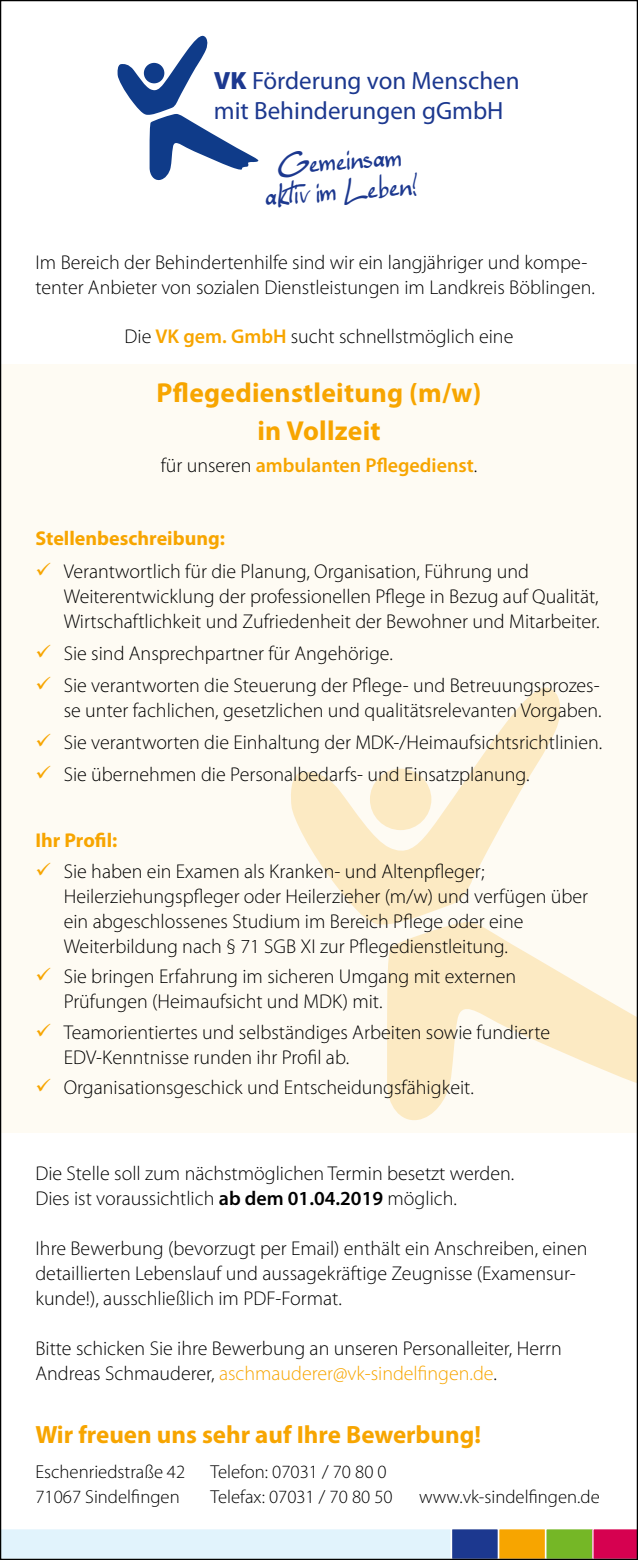
<style>
.page{position:relative;width:638px;height:1560px;background:#fff}
.page>*{position:absolute;margin:0;border:0;box-sizing:border-box;transform-origin:0 0}
.t1{font:700 27.5px/37.5px "Myriad Pro";letter-spacing:.01em;color:#f7a500;text-align:center}
.t2{font:25px/30px "Myriad Pro";color:#1c388f}
.t3{font:700 25px "Myriad Pro";color:#f7a500}
.t4{font:25px/30px "Ellianarelle's Path";color:#1c388f;text-align:center}
.t5{font:300 20px/25px "Myriad Pro";color:#000}
.t6{font:600 20px "Myriad Pro";color:#f7a500}
.t7{font:700 20px "Myriad Pro";color:#f7a500}
.t8{font:300 18.75px/25px "Myriad Pro";color:#000}
.s1{font-weight:900}
.s2{font-weight:600;color:#f7a500}
.s3{font-weight:300;color:#000}
.s4{color:#f7a500}
.s5{font-weight:600}
</style>
<div class="page">
<div style="left:0;top:364px;width:638px;height:768px;background:#fefbf3"></div>
<svg style="left:291px;top:687px;width:270px;height:238px"></svg>
<svg style="left:387px;top:921px;width:249px;height:199px;fill:#fceac3"></svg>
<div style="left:2px;top:1529px;width:449px;height:28px;background:#e1f3fc"></div>
<div style="left:451px;top:1528px;width:47px;height:30px;background:#1c388f"></div>
<div style="left:451px;top:1527px;width:48px;height:32px;border:1px solid #fff"></div>
<div style="left:499px;top:1528px;width:46px;height:30px;background:#f7a500"></div>
<div style="left:498px;top:1527px;width:48px;height:32px;border:1px solid #fff"></div>
<div style="left:546px;top:1528px;width:46px;height:30px;background:#75b726"></div>
<div style="left:545px;top:1527px;width:48px;height:32px;border:1px solid #fff"></div>
<svg style="left:592px;top:1527px;width:44px;height:30px"></svg>
<svg style="left:117px;top:35px;width:142px;height:146px"></svg>
<p class="t2" style="left:214px;top:65px;width:307px"><span class="s1">VK</span> Förderung von Menschen mit Behinderungen gGmbH</p>
<p class="t4" style="left:262px;top:151px;width:156px;rotate:-4deg">Gemeinsam aktiv im Leben!</p>
<p class="t5" style="left:35px;top:250px;width:561px">Im Bereich der Behindertenhilfe sind wir ein langjähriger und kompe&shy;tenter Anbieter von sozialen Dienstleistungen im Landkreis Böblingen.</p>
<p class="t5" style="left:125px;top:324px;width:390px">Die <span class="s2">VK gem. GmbH</span> sucht schnellstmöglich eine</p>
<h1 class="t1" style="left:157px;top:373px;width:326px">Pflegedienstleitung (m/w) in Vollzeit</h1>
<p class="t6" style="left:161px;top:452px;width:318px"><span class="s3">für unseren</span> ambulanten Pflegedienst<span class="s3">.</span></p>
<p class="t7" style="left:35px;top:525px;width:191px">Stellenbeschreibung:</p>
<p class="t5" style="left:64px;top:558px;width:537px;text-indent:-28px"><span class="s4">✓</span> Verantwortlich für die Planung, Organisation, Führung und<br>Weiterentwicklung der professionellen Pflege in Bezug auf Qualität,<br>Wirtschaftlichkeit und Zufriedenheit der Bewohner und Mitarbeiter.</p>
<p class="t5" style="left:35px;top:640px;width:359px"><span class="s4">✓</span> Sie sind Ansprechpartner für Angehörige.</p>
<p class="t5" style="left:35px;top:672px;width:568px;text-align:right"><span class="s4">✓</span> Sie verantworten die Steuerung der Pflege- und Betreuungsprozes&shy;se unter fachlichen, gesetzlichen und qualitätsrelevanten Vorgaben.</p>
<p class="t5" style="left:35px;top:729px;width:568px"><span class="s4">✓</span> Sie verantworten die Einhaltung der MDK-/Heimaufsichtsrichtlinien.</p>
<p class="t5" style="left:35px;top:761px;width:496px"><span class="s4">✓</span> Sie übernehmen die Personalbedarfs- und Einsatzplanung.</p>
<p class="t7" style="left:35px;top:827px;width:84px">Ihr Profil:</p>
<p class="t5" style="left:64px;top:858px;width:526px;text-indent:-28px"><span class="s4">✓</span> Sie haben ein Examen als Kranken- und Altenpfleger; Heilerziehungspfleger oder Heilerzieher (m/w) und verfügen über ein abgeschlossenes Studium im Bereich Pflege oder eine Weiterbildung nach § 71 SGB XI zur Pflegedienstleitung.</p>
<p class="t5" style="left:64px;top:963px;width:454px;text-indent:-28px"><span class="s4">✓</span> Sie bringen Erfahrung im sicheren Umgang mit externen<br>Prüfungen (Heimaufsicht und MDK) mit.</p>
<p class="t5" style="left:64px;top:1019px;width:488px;text-indent:-28px"><span class="s4">✓</span> Teamorientiertes und selbständiges Arbeiten sowie fundierte<br>EDV-Kenntnisse runden ihr Profil ab.</p>
<p class="t5" style="left:35px;top:1074px;width:440px"><span class="s4">✓</span> Organisationsgeschick und Entscheidungsfähigkeit.</p>
<p class="t5" style="left:35px;top:1160px;width:480px">Die Stelle soll zum nächstmöglichen Termin besetzt werden.<br>Dies ist voraussichtlich <span class="s5">ab dem 01.04.2019</span> möglich.</p>
<p class="t5" style="left:35px;top:1235px;width:554px">Ihre Bewerbung (bevorzugt per Email) enthält ein Anschreiben, einen detaillierten Lebenslauf und aussagekräftige Zeugnisse (Examensur&shy;kunde!), ausschließlich im PDF-Format.</p>
<p class="t5" style="left:35px;top:1335px;width:528px">Bitte schicken Sie ihre Bewerbung an unseren Personalleiter, Herrn<br>Andreas Schmauderer, <span class="s4">aschmauderer@vk-sindelfingen.de</span>.</p>
<p class="t3" style="left:35px;top:1417px;width:447px">Wir freuen uns sehr auf Ihre Bewerbung!</p>
<p class="t8" style="left:35px;top:1458px;width:151px">Eschenriedstraße 42<br>71067 Sindelfingen</p>
<p class="t8" style="left:210px;top:1458px;width:184px">Telefon: 07031 / 70 80 0<br>Telefax: 07031 / 70 80 50</p>
<p class="t8" style="left:419px;top:1483px;width:182px">www.vk-sindelfingen.de</p>
</div>
